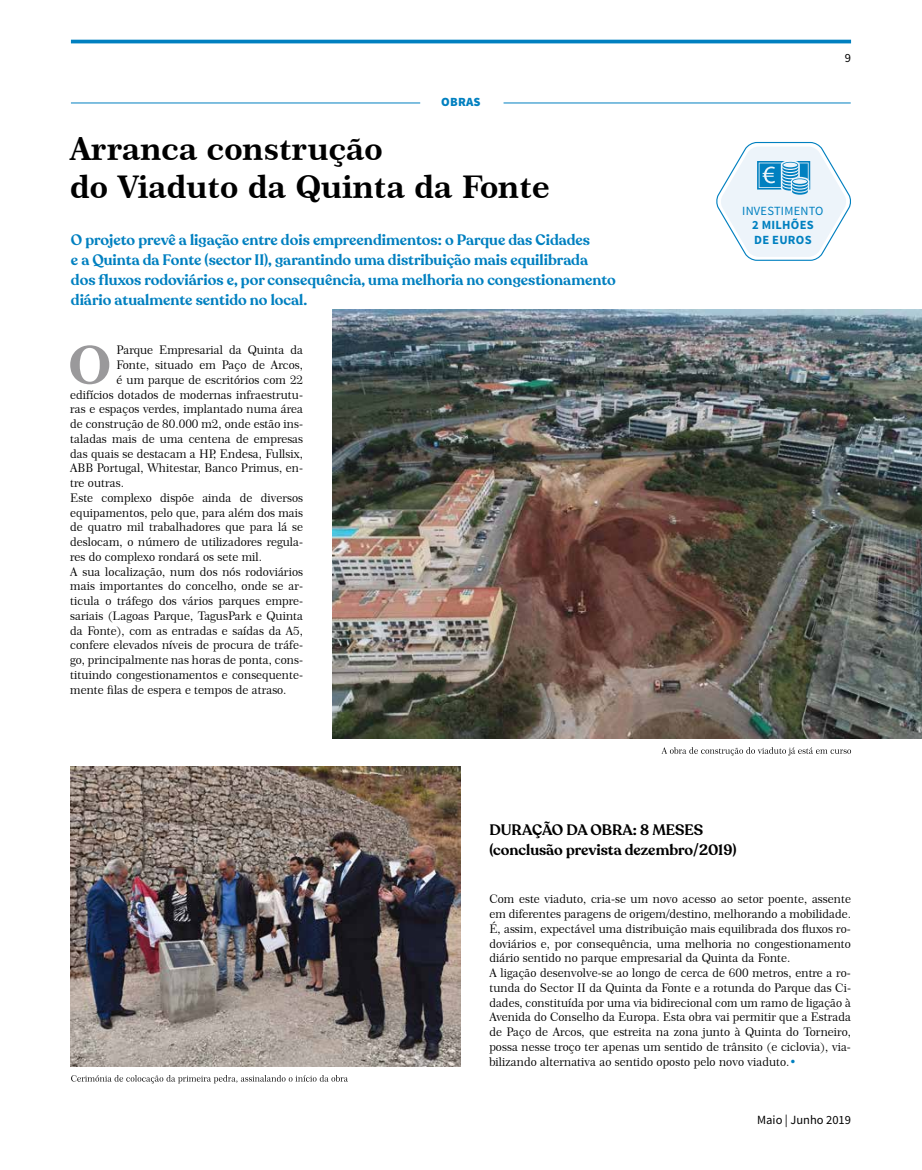
<style>
.page{position:relative;width:922px;height:1170px;background:#fff}
.page>*{position:absolute;margin:0;border:0;box-sizing:border-box;transform-origin:0 0}
.t1{font:53px "Century 751 BT Bold B";color:#9a999b}
.t2{font:31.25px/38.8px "Century 751 BT Bold B";color:#000}
.t3{font:600 15px/20px "Recoleta";color:#0080c0}
.t4{font:600 15px/20px "Recoleta";color:#000}
.t5{font:12.5px "Source Sans Pro";color:#000}
.t6{font:700 12.5px/14.4px "Source Sans Pro";letter-spacing:.02em;color:#0080c0}
.t7{font:12.5px "Source Sans Pro";letter-spacing:.02em;color:#0080c0}
.t8{font:900 12.5px "Source Sans Pro";letter-spacing:.02em;color:#0080c0}
.t9{font:11.88px/14.8px "Century 751 BT Roman B";color:#000}
.s1{font-family:"Century 751 BT Bold B";color:#0080c0}
</style>
<div class="page">
<hr style="left:71px;top:40px;width:779px;height:3px;background:#0080c0">
<hr style="left:71px;top:103px;width:349px;height:1px;background:#0080c0">
<hr style="left:503px;top:103px;width:347px;height:1px;background:#0080c0">
<img style="left:332px;top:310px;width:589px;height:428px">
<img style="left:70px;top:766px;width:390px;height:300px">
<svg style="left:716px;top:142px;width:135px;height:119px"></svg>
<svg style="left:71px;top:1075px;width:277px;height:8px"></svg>
<svg style="left:661px;top:747px;width:189px;height:8px"></svg>
<p class="t8" style="left:441px;top:94px;width:41px">OBRAS</p>
<h2 class="t2" style="left:70px;top:129px;width:481px">Arranca construção<br>do Viaduto da Quinta da Fonte</h2>
<p class="t3" style="left:71px;top:230px;width:546px">O projeto prevê a ligação entre dois empreendimentos: o Parque das Cidades<br>e a Quinta da Fonte (sector II), garantindo uma distribuição mais equilibrada dos fluxos rodoviários e, por consequência, uma melhoria no congestionamento diário atualmente sentido no local.</p>
<h1 class="t1" style="left:68px;top:332px;width:45px">O</h1>
<p class="t9" style="left:117px;top:342px;width:188px">Parque Empresarial da Quinta da</p>
<p class="t9" style="left:117px;top:357px;width:188px">Fonte, situado em Paço de Arcos,</p>
<p class="t9" style="left:117px;top:372px;width:188px">é um parque de escritórios com 22</p>
<p class="t9" style="left:70px;top:387px;width:234px">edifícios dotados de modernas infraestrutu-</p>
<p class="t9" style="left:70px;top:401px;width:234px">ras e espaços verdes, implantado numa área</p>
<p class="t9" style="left:70px;top:416px;width:234px">de construção de 80.000 m2, onde estão ins-</p>
<p class="t9" style="left:70px;top:431px;width:234px">taladas mais de uma centena de empresas</p>
<p class="t9" style="left:70px;top:446px;width:234px">das quais se destacam a HP, Endesa, Fullsix,</p>
<p class="t9" style="left:70px;top:460px;width:234px">ABB Portugal, Whitestar, Banco Primus, en-</p>
<p class="t9" style="left:70px;top:475px;width:55px">tre outras.</p>
<p class="t9" style="left:70px;top:490px;width:234px">Este complexo dispõe ainda de diversos</p>
<p class="t9" style="left:70px;top:505px;width:234px">equipamentos, pelo que, para além dos mais</p>
<p class="t9" style="left:70px;top:519px;width:234px">de quatro mil trabalhadores que para lá se</p>
<p class="t9" style="left:70px;top:534px;width:234px">deslocam, o número de utilizadores regula-</p>
<p class="t9" style="left:70px;top:549px;width:193px">res do complexo rondará os sete mil.</p>
<p class="t9" style="left:70px;top:564px;width:234px">A sua localização, num dos nós rodoviários</p>
<p class="t9" style="left:70px;top:578px;width:234px">mais importantes do concelho, onde se ar-</p>
<p class="t9" style="left:70px;top:593px;width:234px">ticula o tráfego dos vários parques empre-</p>
<p class="t9" style="left:70px;top:608px;width:234px">sariais (Lagoas Parque, TagusPark e Quinta</p>
<p class="t9" style="left:70px;top:623px;width:234px">da Fonte), com as entradas e saídas da A5,</p>
<p class="t9" style="left:70px;top:637px;width:234px">confere elevados níveis de procura de tráfe-</p>
<p class="t9" style="left:70px;top:652px;width:234px">go, principalmente nas horas de ponta, cons-</p>
<p class="t9" style="left:70px;top:667px;width:234px">tituindo congestionamentos e consequente-</p>
<p class="t9" style="left:70px;top:682px;width:218px">mente filas de espera e tempos de atraso.</p>
<p class="t5" style="left:844px;top:50px;width:8px">9</p>
<p class="t7" style="left:742px;top:203px;width:83px">INVESTIMENTO</p>
<p class="t6" style="left:751px;top:218px;width:63px">2 MILHÕES<br>DE EUROS</p>
<p class="t4" style="left:489px;top:820px;width:248px">DURAÇÃO DA OBRA: 8 MESES (conclusão prevista dezembro/2019)</p>
<p class="t9" style="left:489px;top:891px;width:363px">Com este viaduto, cria-se um novo acesso ao setor poente, assente em diferentes paragens de origem/destino, melhorando a mobilidade.<br>É, assim, expectável uma distribuição mais equilibrada dos fluxos ro&shy;doviários e, por consequência, uma melhoria no congestionamento diário sentido no parque empresarial da Quinta da Fonte.<br>A ligação desenvolve-se ao longo de cerca de 600 metros, entre a ro&shy;tunda do Sector II da Quinta da Fonte e a rotunda do Parque das Ci&shy;dades, constituída por uma via bidirecional com um ramo de ligação à Avenida do Conselho da Europa. Esta obra vai permitir que a Estrada de Paço de Arcos, que estreita na zona junto à Quinta do Torneiro, possa nesse troço ter apenas um sentido de trânsito (e ciclovia), via&shy;bilizando alternativa ao sentido oposto pelo novo viaduto.<span class="s1">•</span></p>
<p class="t5" style="left:757px;top:1112px;width:95px">Maio | Junho 2019</p>
</div>
